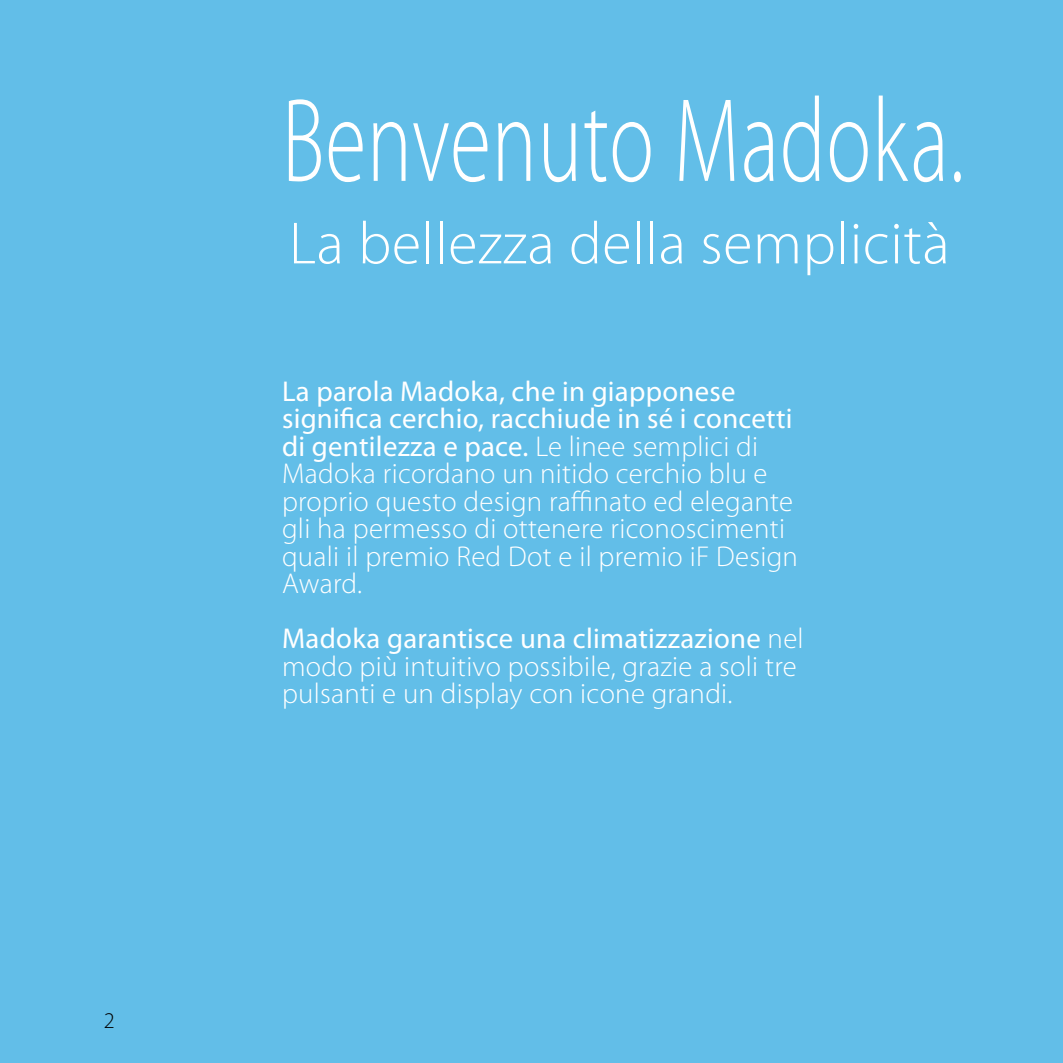
<style>
.page{position:relative;width:1063px;height:1063px;background:#62bee8}
.page>*{position:absolute;margin:0;border:0;box-sizing:border-box;transform-origin:0 0}
.t1{font:300 120px "Myriad Pro";letter-spacing:.01em;color:#fff;scale:.7 1}
.t2{font:300 60px "Myriad Pro";letter-spacing:.01em;color:#fff}
.t3{font:300 28.75px/27.5px "Myriad Pro";letter-spacing:.01em;color:#fff}
.t4{font:300 22.5px "Myriad Pro";color:#000}
.s1{font-weight:400}
</style>
<div class="page">
<p class="t4" style="left:104px;top:1008px;width:12px">2</p>
<h1 class="t1" style="left:282px;top:75px;width:976px">Benvenuto Madoka.</h1>
<h2 class="t2" style="left:289px;top:210px;width:662px">La bellezza della semplicità</h2>
<p class="t3" style="left:282px;top:378px;width:517px"><span class="s1">La parola Madoka, che in giapponese significa cerchio, racchiude in sé i concetti di gentilezza e pace.</span> Le linee semplici di Madoka ricordano un nitido cerchio blu e proprio questo design raffinato ed elegante gli ha permesso di ottenere riconoscimenti quali il premio Red Dot e il premio iF Design Award.</p>
<p class="t3" style="left:282px;top:626px;width:523px"><span class="s1">Madoka garantisce una climatizzazione</span> nel modo più intuitivo possibile, grazie a soli tre pulsanti e un display con icone grandi.</p>
</div>
